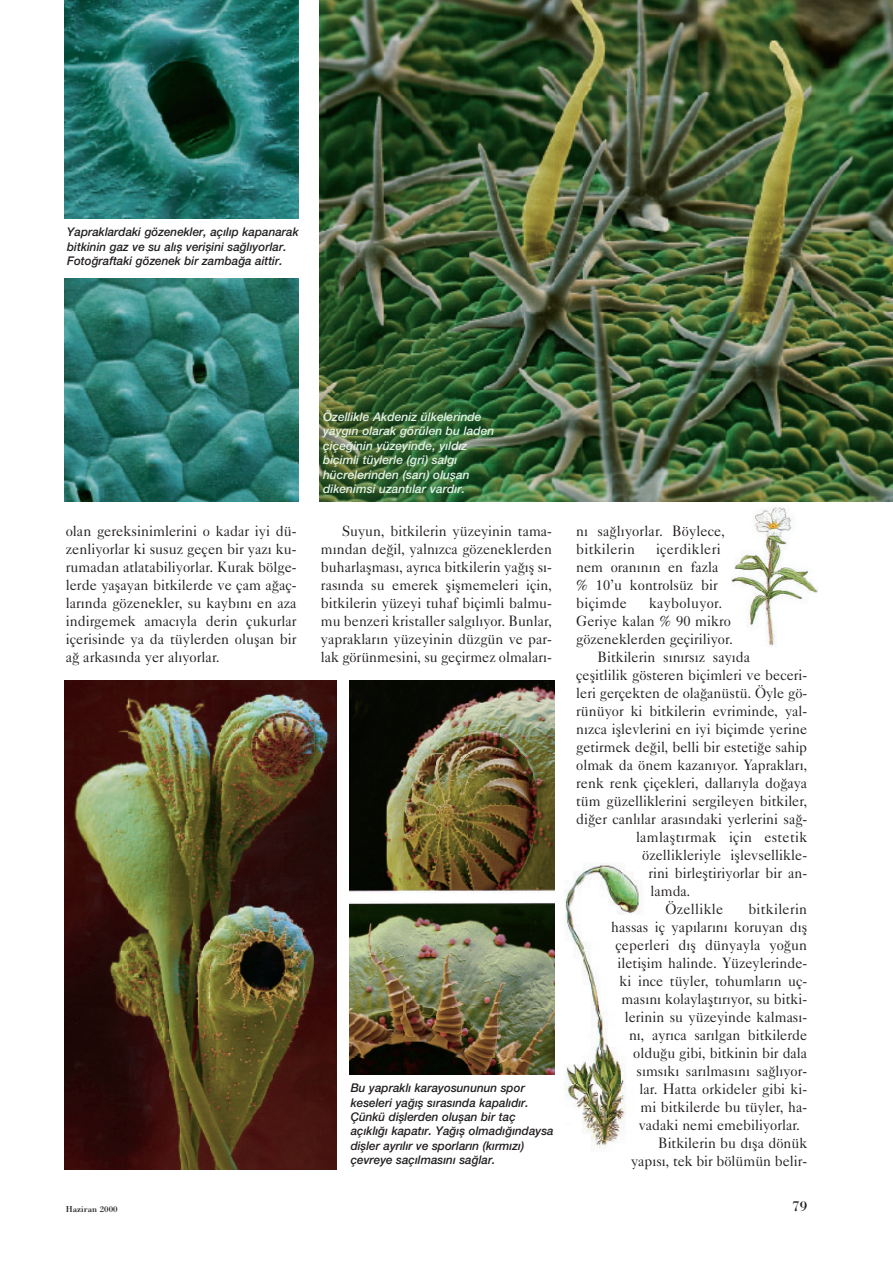
<style>
.page{position:relative;width:893px;height:1263px;background:#fff}
.page>*{position:absolute;margin:0;border:0;box-sizing:border-box;transform-origin:0 0}
.t1{font:15px/18px "Caslon Five Forty";color:#231f20;scale:.95 1}
.t2{font:15px/18px "Caslon Five Forty";color:#231f20;text-align:justify;scale:.96 1}
.t3{font:15px "Caslon Five Forty";letter-spacing:.02em;color:#231f20;scale:.95 1}
.t4{font:15px "Bodoni";color:#231f20}
.t5{font:italic 500 12px/14.4px "Helvetica Neue";color:#231f20}
.t6{font:italic 500 12px/14.4px "Helvetica Neue";color:#e3f2e7}
.t7{font:9px "Bodoni";color:#231f20}
</style>
<div class="page">
<img style="left:349px;top:680px;width:205px;height:394px">
<img style="left:64px;top:680px;width:272px;height:489px">
<img style="left:319px;top:0;width:573px;height:502px">
<img style="left:731px;top:507px;width:88px;height:139px">
<img style="left:64px;top:0;width:234px;height:219px">
<img style="left:64px;top:279px;width:234px;height:223px">
<img style="left:564px;top:863px;width:80px;height:289px">
<p class="t5" style="left:67px;top:226px;width:233px">Yapraklardaki gözenekler, açılıp kapanarak bitkinin gaz ve su alış verişini sağlıyorlar.<br>Fotoğraftaki gözenek bir zambağa aittir.</p>
<p class="t6" style="left:323px;top:411px;width:173px">Özellikle Akdeniz ülkelerinde yaygın olarak görülen bu laden çiçeğinin yüzeyinde, yıldız biçimli tüylerle (gri) salgı hücrelerinden (sarı) oluşan dikenimsi uzantılar vardır.</p>
<p class="t2" style="left:66px;top:524px;width:242px">olan gereksinimlerini o kadar iyi dü&shy;zenliyorlar ki susuz geçen bir yazı ku&shy;rumadan atlatabiliyorlar. Kurak bölge&shy;lerde yaşayan bitkilerde ve çam ağaç&shy;larında gözenekler, su kaybını en aza indirgemek amacıyla derin çukurlar içerisinde ya da tüylerden oluşan bir ağ arkasında yer alıyorlar.</p>
<p class="t1" style="left:321px;top:524px;width:245px;text-align:justify;text-indent:21px">Suyun, bitkilerin yüzeyinin tama&shy;mından değil, yalnızca gözeneklerden buharlaşması, ayrıca bitkilerin yağış sı&shy;rasında su emerek şişmemeleri için, bitkilerin yüzeyi tuhaf biçimli balmu&shy;mu benzeri kristaller salgılıyor. Bunlar, yaprakların yüzeyinin düzgün ve par&shy;lak görünmesini, su geçirmez olmaları-</p>
<p class="t1" style="left:576px;top:524px;width:158px">nı sağlıyorlar. Böylece, bitkilerin</p>
<p class="t1" style="left:576px;top:542px;width:153px;text-indent:80px">içerdikleri nem oranının en fazla % 10’u kontrolsüz bir biçimde</p>
<p class="t3" style="left:649px;top:598px;width:79px">kayboluyor.</p>
<p class="t1" style="left:576px;top:614px;width:164px">Geriye kalan % 90 mikro</p>
<p class="t1" style="left:576px;top:632px;width:166px">gözeneklerden geçiriliyor.</p>
<p class="t1" style="left:597px;top:650px;width:162px">Bitkilerin sınırsız sayıda</p>
<p class="t1" style="left:576px;top:668px;width:245px">çeşitlilik gösteren biçimleri ve beceri-</p>
<p class="t1" style="left:576px;top:686px;width:245px">leri gerçekten de olağanüstü. Öyle gö-</p>
<p class="t1" style="left:576px;top:704px;width:245px">rünüyor ki bitkilerin evriminde, yal-</p>
<p class="t1" style="left:576px;top:722px;width:244px">nızca işlevlerini en iyi biçimde yerine</p>
<p class="t1" style="left:576px;top:740px;width:245px">getirmek değil, belli bir estetiğe sahip</p>
<p class="t1" style="left:576px;top:758px;width:245px">olmak da önem kazanıyor. Yaprakları,</p>
<p class="t1" style="left:576px;top:776px;width:245px">renk renk çiçekleri, dallarıyla doğaya</p>
<p class="t1" style="left:576px;top:794px;width:245px">tüm güzelliklerini sergileyen bitkiler,</p>
<p class="t1" style="left:576px;top:812px;width:245px">diğer canlılar arasındaki yerlerini sağ-</p>
<p class="t3" style="left:636px;top:832px;width:182px">lamlaştırmak için estetik</p>
<p class="t1" style="left:642px;top:848px;width:175px">özellikleriyle işlevsellikle-</p>
<p class="t1" style="left:648px;top:866px;width:169px">rini birleştiriyorlar bir an-</p>
<p class="t1" style="left:650px;top:884px;width:44px">lamda.</p>
<p class="t3" style="left:665px;top:904px;width:62px">Özellikle</p>
<p class="t3" style="left:748px;top:904px;width:63px">bitkilerin</p>
<p class="t1" style="left:611px;top:920px;width:208px">hassas iç yapılarını koruyan dış</p>
<p class="t1" style="left:615px;top:938px;width:203px">çeperleri dış dünyayla yoğun</p>
<p class="t1" style="left:617px;top:956px;width:201px">iletişim halinde. Yüzeylerinde-</p>
<p class="t1" style="left:619px;top:974px;width:199px">ki ince tüyler, tohumların uç-</p>
<p class="t1" style="left:621px;top:992px;width:197px">masını kolaylaştırıyor, su bitki-</p>
<p class="t1" style="left:624px;top:1010px;width:193px">lerinin su yüzeyinde kalması-</p>
<p class="t1" style="left:629px;top:1028px;width:189px">nı, ayrıca sarılgan bitkilerde</p>
<p class="t1" style="left:633px;top:1046px;width:184px">olduğu gibi, bitkinin bir dala</p>
<p class="t1" style="left:636px;top:1064px;width:181px">sımsıkı sarılmasını sağlıyor-</p>
<p class="t1" style="left:639px;top:1082px;width:178px">lar. Hatta orkideler gibi ki-</p>
<p class="t1" style="left:640px;top:1100px;width:177px">mi bitkilerde bu tüyler, ha-</p>
<p class="t1" style="left:638px;top:1118px;width:171px">vadaki nemi emebiliyorlar.</p>
<p class="t1" style="left:658px;top:1136px;width:158px">Bitkilerin bu dışa dönük</p>
<p class="t1" style="left:631px;top:1154px;width:187px">yapısı, tek bir bölümün belir-</p>
<p class="t5" style="left:351px;top:1082px;width:204px">Bu yapraklı karayosununun spor keseleri yağış sırasında kapalıdır.<br>Çünkü dişlerden oluşan bir taç açıklığı kapatır. Yağış olmadığındaysa dişler ayrılır ve sporların (kırmızı) çevreye saçılmasını sağlar.</p>
<p class="t7" style="left:66px;top:1206px;width:53px">Haziran 2000</p>
<p class="t4" style="left:792px;top:1201px;width:16px">79</p>
</div>
